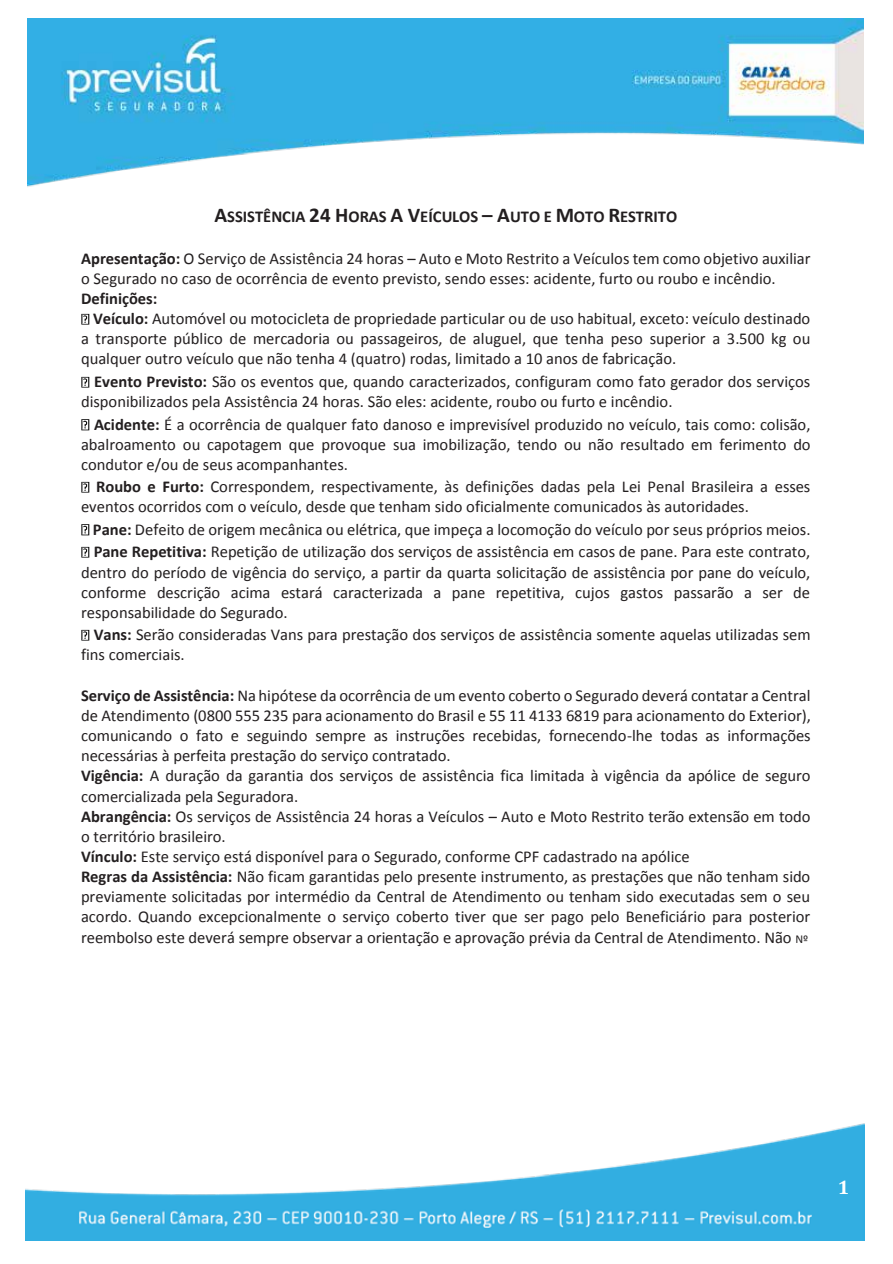
<style>
.page{position:relative;width:893px;height:1264px;background:#fff}
.page>*{position:absolute;margin:0;border:0;box-sizing:border-box;transform-origin:0 0}
.t1{font:700 19.5px "Cambria";color:#fff}
.t2{font:16.5px/20.1px "Calibri";color:#231f20}
.t3{font:700 16.5px "Calibri";color:#231f20}
.s1{font-size:21px}
.s2{font-weight:700}
.s3{font-size:12px}
</style>
<div class="page">
<img style="left:27px;top:19px;width:836px;height:168px">
<img style="left:26px;top:1123px;width:838px;height:117px">
<img style="left:81px;top:313px;width:9px;height:12px">
<img style="left:81px;top:376px;width:9px;height:12px">
<img style="left:81px;top:419px;width:9px;height:12px">
<img style="left:81px;top:481px;width:9px;height:12px">
<img style="left:81px;top:524px;width:9px;height:12px">
<img style="left:81px;top:546px;width:9px;height:12px">
<img style="left:81px;top:629px;width:9px;height:12px">
<p class="t3" style="left:214px;top:206px;width:464px"><span class="s1">A</span>SSISTÊNCIA <span class="s1">24 H</span>ORAS <span class="s1">A V</span>EÍCULOS <span class="s1">– A</span>UTO E <span class="s1">M</span>OTO <span class="s1">R</span>ESTRITO</p>
<p class="t2" style="left:81px;top:248px;width:731px"><span class="s2">Apresentação:</span> O Serviço de Assistência 24 horas – Auto e Moto Restrito a Veículos tem como objetivo auxiliar o Segurado no caso de ocorrência de evento previsto, sendo esses: acidente, furto ou roubo e incêndio.</p>
<p class="t3" style="left:81px;top:288px;width:78px">Definições:</p>
<p class="t2" style="left:93px;top:309px;width:718px"><span class="s2">Veículo:</span> Automóvel ou motocicleta de propriedade particular ou de uso habitual, exceto: veículo destinado</p>
<p class="t2" style="left:81px;top:329px;width:730px">a transporte público de mercadoria ou passageiros, de aluguel, que tenha peso superior a 3.500 kg ou</p>
<p class="t2" style="left:81px;top:349px;width:596px">qualquer outro veículo que não tenha 4 (quatro) rodas, limitado a 10 anos de fabricação.</p>
<p class="t2" style="left:81px;top:371px;width:730px;text-indent:13px"><span class="s2">Evento Previsto:</span> São os eventos que, quando caracterizados, configuram como fato gerador dos serviços disponibilizados pela Assistência 24 horas. São eles: acidente, roubo ou furto e incêndio.</p>
<p class="t2" style="left:81px;top:414px;width:731px;text-align:justify;text-indent:13px"><span class="s2">Acidente:</span> É a ocorrência de qualquer fato danoso e imprevisível produzido no veículo, tais como: colisão, abalroamento ou capotagem que provoque sua imobilização, tendo ou não resultado em ferimento do condutor e/ou de seus acompanhantes.</p>
<p class="t2" style="left:81px;top:477px;width:730px;text-indent:15px"><span class="s2">Roubo e Furto:</span> Correspondem, respectivamente, às definições dadas pela Lei Penal Brasileira a esses eventos ocorridos com o veículo, desde que tenham sido oficialmente comunicados às autoridades.</p>
<p class="t2" style="left:93px;top:518px;width:719px;line-height:22.6px"><span class="s2">Pane:</span> Defeito de origem mecânica ou elétrica, que impeça a locomoção do veículo por seus próprios meios.<br><span class="s2">Pane Repetitiva:</span> Repetição de utilização dos serviços de assistência em casos de pane. Para este contrato,</p>
<p class="t2" style="left:81px;top:562px;width:730px;text-align:justify">dentro do período de vigência do serviço, a partir da quarta solicitação de assistência por pane do veículo, conforme descrição acima estará caracterizada a pane repetitiva, cujos gastos passarão a ser de responsabilidade do Segurado.</p>
<p class="t2" style="left:81px;top:624px;width:731px;text-indent:13px"><span class="s2">Vans:</span> Serão consideradas Vans para prestação dos serviços de assistência somente aquelas utilizadas sem fins comerciais.</p>
<p class="t2" style="left:81px;top:685px;width:731px"><span class="s2">Serviço de Assistência:</span> Na hipótese da ocorrência de um evento coberto o Segurado deverá contatar a Central de Atendimento (0800 555 235 para acionamento do Brasil e 55 11 4133 6819 para acionamento do Exterior), comunicando o fato e seguindo sempre as instruções recebidas, fornecendo-lhe todas as informações necessárias à perfeita prestação do serviço contratado.<br><span class="s2">Vigência:</span> A duração da garantia dos serviços de assistência fica limitada à vigência da apólice de seguro comercializada pela Seguradora.<br><span class="s2">Abrangência:</span> Os serviços de Assistência 24 horas a Veículos – Auto e Moto Restrito terão extensão em todo o território brasileiro.<br><span class="s2">Vínculo:</span> Este serviço está disponível para o Segurado, conforme CPF cadastrado na apólice<br><span class="s2">Regras da Assistência:</span> Não ficam garantidas pelo presente instrumento, as prestações que não tenham sido previamente solicitadas por intermédio da Central de Atendimento ou tenham sido executadas sem o seu acordo. Quando excepcionalmente o serviço coberto tiver que ser pago pelo Beneficiário para posterior reembolso este deverá sempre observar a orientação e aprovação prévia da Central de Atendimento. Não <span class="s3">Nº</span></p>
<p class="t1" style="left:837px;top:1173px;width:13px">1</p>
</div>
